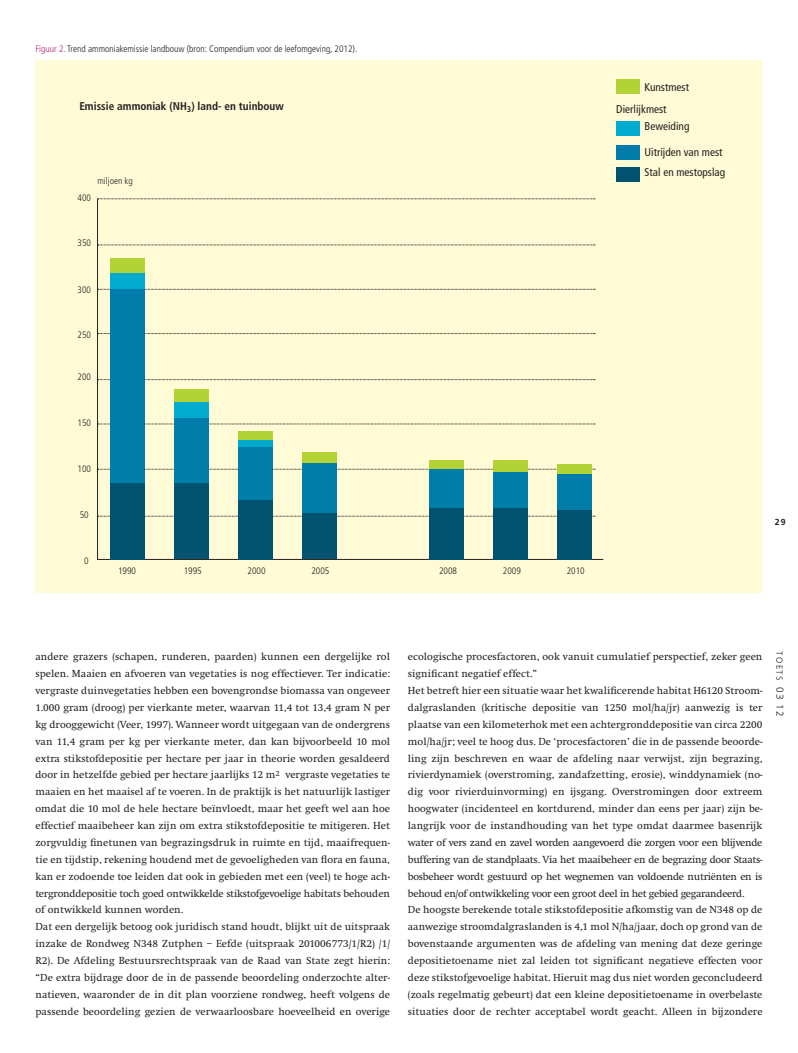
<style>
.page{position:relative;width:798px;height:1053px;background:#fff}
.page>*{position:absolute;margin:0;border:0;box-sizing:border-box;transform-origin:0 0}
._13_kadertekst{font:condensed 11.25px "Frutiger";color:#231f20}
._13_kadertekst-2{font:700 condensed 11.25px "Frutiger";color:#231f20}
._06_broodtekst{font:10.62px/16.9px "Swift";letter-spacing:.005em;color:#231f20;text-align:justify}
._06_bijschrift{font:300 condensed 9.38px "Frutiger";color:#231f20}
.t1{font:300 8.75px "Frutiger";letter-spacing:.14em;color:#231f20}
.t2{font:700 8.75px "Frutiger";color:#231f20}
.s1{color:#b62270}
.s2{font-size:10px}
</style>
<div class="page">
<div style="left:35px;top:60px;width:727px;height:532px;background:#fffbd6"></div>
<svg style="left:97px;top:198px;width:506px;height:362px"></svg>
<svg style="left:97px;top:198px;width:498px;height:1px"></svg>
<svg style="left:97px;top:244px;width:498px;height:1px"></svg>
<svg style="left:97px;top:289px;width:498px;height:1px"></svg>
<svg style="left:97px;top:333px;width:498px;height:1px"></svg>
<svg style="left:97px;top:379px;width:498px;height:1px"></svg>
<svg style="left:97px;top:423px;width:498px;height:1px"></svg>
<svg style="left:97px;top:469px;width:498px;height:1px"></svg>
<svg style="left:97px;top:516px;width:498px;height:1px"></svg>
<div style="left:111px;top:483px;width:34px;height:76px;background:#005271"></div>
<div style="left:111px;top:288px;width:34px;height:195px;background:#007dab"></div>
<div style="left:111px;top:272px;width:34px;height:16px;background:#00abcd"></div>
<div style="left:111px;top:258px;width:34px;height:14px;background:#b3d234"></div>
<div style="left:174px;top:482px;width:34px;height:77px;background:#005271"></div>
<div style="left:174px;top:418px;width:34px;height:65px;background:#007dab"></div>
<div style="left:174px;top:401px;width:34px;height:17px;background:#00abcd"></div>
<div style="left:174px;top:389px;width:34px;height:12px;background:#b3d234"></div>
<div style="left:238px;top:500px;width:34px;height:59px;background:#005271"></div>
<div style="left:302px;top:511px;width:34px;height:48px;background:#005271"></div>
<div style="left:430px;top:507px;width:34px;height:52px;background:#005271"></div>
<div style="left:493px;top:508px;width:34px;height:51px;background:#005271"></div>
<div style="left:493px;top:472px;width:34px;height:36px;background:#007dab"></div>
<div style="left:493px;top:460px;width:34px;height:12px;background:#b3d234"></div>
<div style="left:430px;top:469px;width:34px;height:38px;background:#007dab"></div>
<div style="left:430px;top:460px;width:34px;height:9px;background:#b3d234"></div>
<div style="left:302px;top:463px;width:34px;height:49px;background:#007dab"></div>
<div style="left:302px;top:452px;width:34px;height:10px;background:#b3d234"></div>
<div style="left:238px;top:447px;width:34px;height:52px;background:#007dab"></div>
<div style="left:238px;top:440px;width:34px;height:7px;background:#00abcd"></div>
<div style="left:238px;top:431px;width:34px;height:9px;background:#b3d234"></div>
<div style="left:557px;top:509px;width:34px;height:50px;background:#005271"></div>
<div style="left:557px;top:473px;width:34px;height:36px;background:#007dab"></div>
<div style="left:557px;top:464px;width:34px;height:10px;background:#b3d234"></div>
<div style="left:616px;top:167px;width:23px;height:15px;background:#005271"></div>
<div style="left:616px;top:145px;width:23px;height:15px;background:#007dab"></div>
<div style="left:616px;top:121px;width:23px;height:15px;background:#00abcd"></div>
<div style="left:616px;top:79px;width:23px;height:15px;background:#b3d234"></div>
<p class="_06_bijschrift" style="left:35px;top:44px;width:323px"><span class="s1">Figuur 2.</span> Trend ammoniakemissie landbouw (bron: Compendium voor de leefomgeving, 2012).</p>
<p class="_13_kadertekst-2" style="left:79px;top:99px;width:206px">Emissie ammoniak (NH<sub>3</sub>) land- en tuinbouw</p>
<p class="_06_bijschrift" style="left:97px;top:176px;width:37px">miljoen kg</p>
<p class="_06_bijschrift" style="left:77px;top:193px;width:15px">400</p>
<p class="_06_bijschrift" style="left:77px;top:237px;width:15px">350</p>
<p class="_06_bijschrift" style="left:77px;top:284px;width:15px">300</p>
<p class="_06_bijschrift" style="left:77px;top:329px;width:15px">250</p>
<p class="_06_bijschrift" style="left:77px;top:372px;width:15px">200</p>
<p class="_06_bijschrift" style="left:77px;top:418px;width:15px">150</p>
<p class="_06_bijschrift" style="left:77px;top:463px;width:15px">100</p>
<p class="_06_bijschrift" style="left:80px;top:509px;width:11px">50</p>
<p class="_06_bijschrift" style="left:84px;top:555px;width:6px">0</p>
<p class="_06_bijschrift" style="left:118px;top:565px;width:20px">1990</p>
<p class="_06_bijschrift" style="left:184px;top:565px;width:20px">1995</p>
<p class="_06_bijschrift" style="left:247px;top:565px;width:20px">2000</p>
<p class="_06_bijschrift" style="left:311px;top:565px;width:20px">2005</p>
<p class="_06_bijschrift" style="left:439px;top:565px;width:19px">2008</p>
<p class="_06_bijschrift" style="left:502px;top:565px;width:19px">2009</p>
<p class="_06_bijschrift" style="left:566px;top:565px;width:19px">2010</p>
<p class="_13_kadertekst" style="left:644px;top:80px;width:46px">Kunstmest</p>
<p class="_13_kadertekst" style="left:616px;top:103px;width:52px">Dierlijkmest</p>
<p class="_13_kadertekst" style="left:644px;top:120px;width:46px">Beweiding</p>
<p class="_13_kadertekst" style="left:644px;top:145px;width:79px">Uitrijden van mest</p>
<p class="_13_kadertekst" style="left:644px;top:165px;width:82px">Stal en mestopslag</p>
<p class="t2" style="left:774px;top:517px;width:12px">29</p>
<p class="_06_broodtekst" style="left:35px;top:648px;width:356px">andere grazers (schapen, runderen, paarden) kunnen een dergelijke rol spelen. Maaien en afvoeren van vegetaties is nog effectiever. Ter indicatie: vergraste duinvegetaties hebben een bovengrondse biomassa van ongeveer 1.000 gram (droog) per vierkante meter, waarvan 11,4 tot 13,4 gram N per kg drooggewicht (Veer, 1997). Wanneer wordt uitgegaan van de ondergrens van 11,4 gram per kg per vierkante meter, dan kan bijvoorbeeld 10 mol extra stikstofdepositie per hectare per jaar in theorie worden gesaldeerd door in hetzelfde gebied per hectare jaarlijks 12 m<sup>2</sup>² vergraste vegetaties te maaien en het maaisel af te voeren. In de praktijk is het natuurlijk lastiger omdat die 10 mol de hele hectare beïnvloedt, maar het geeft wel aan hoe effectief maaibeheer kan zijn om extra stikstofdepositie te mitigeren. Het zorgvuldig finetunen van begrazingsdruk in ruimte en tijd, maaifrequen&shy;tie en tijdstip, rekening houdend met de gevoeligheden van flora en fauna, kan er zodoende toe leiden dat ook in gebieden met een (veel) te hoge ach&shy;tergronddepositie toch goed ontwikkelde stikstofgevoelige habitats behouden of ontwikkeld kunnen worden.</p>
<p class="_06_broodtekst" style="left:35px;top:918px;width:356px">Dat een dergelijk betoog ook juridisch stand houdt, blijkt uit de uitspraak inzake de Rondweg N348 Zutphen – Eefde (uitspraak 201006773/1/R2) /1/ R2). De Afdeling Bestuursrechtspraak van de Raad van State zegt hierin: “De extra bijdrage door de in de passende beoordeling onderzochte alter&shy;natieven, waaronder de in dit plan voorziene rondweg, heeft volgens de passende beoordeling gezien de verwaarloosbare hoeveelheid en overige</p>
<p class="_06_broodtekst" style="left:407px;top:648px;width:356px">ecologische procesfactoren, ook vanuit cumulatief perspectief, zeker geen significant negatief effect.”</p>
<p class="_06_broodtekst" style="left:407px;top:682px;width:356px">Het betreft hier een situatie waar het kwalificerende habitat H6120 Stroom&shy;dalgraslanden (kritische depositie van 1250 mol/ha/jr) aanwezig is ter plaatse van een kilometerhok met een achtergronddepositie van circa 2200 mol/ha/jr; veel te hoog dus. De ‘procesfactoren’ die in de passende beoorde&shy;ling zijn beschreven en waar de afdeling naar verwijst, zijn begrazing, rivierdynamiek (overstroming, zandafzetting, erosie), winddynamiek (no&shy;dig voor rivierduinvorming) en ijsgang. Overstromingen door extreem hoogwater (incidenteel en kortdurend, minder dan eens per jaar) zijn be&shy;langrijk voor de instandhouding van het type omdat daarmee basenrijk water of vers zand en zavel worden aangevoerd die zorgen voor een blijvende buffering van de standplaats. Via het maaibeheer en de begrazing door Staats&shy;bosbeheer wordt gestuurd op het wegnemen van voldoende nutriënten en is behoud en/of ontwikkeling voor een groot deel in het gebied gegarandeerd.</p>
<p class="_06_broodtekst" style="left:407px;top:901px;width:356px">De hoogste berekende totale stikstofdepositie afkomstig van de N348 op de aanwezige stroomdalgraslanden is 4,1 mol N/ha/jaar, doch op grond van de bovenstaande argumenten was de afdeling van mening dat deze geringe depositietoename niet zal leiden tot significant negatieve effecten voor deze stikstofgevoelige habitat. Hieruit mag dus niet worden geconcludeerd (zoals regelmatig gebeurt) dat een kleine depositietoename in overbelaste situaties door de rechter acceptabel wordt geacht. Alleen in bijzondere</p>
<p class="t1" style="left:784px;top:651px;width:67px;rotate:90deg">TOETS <span class="s2">03 12</span></p>
</div>
